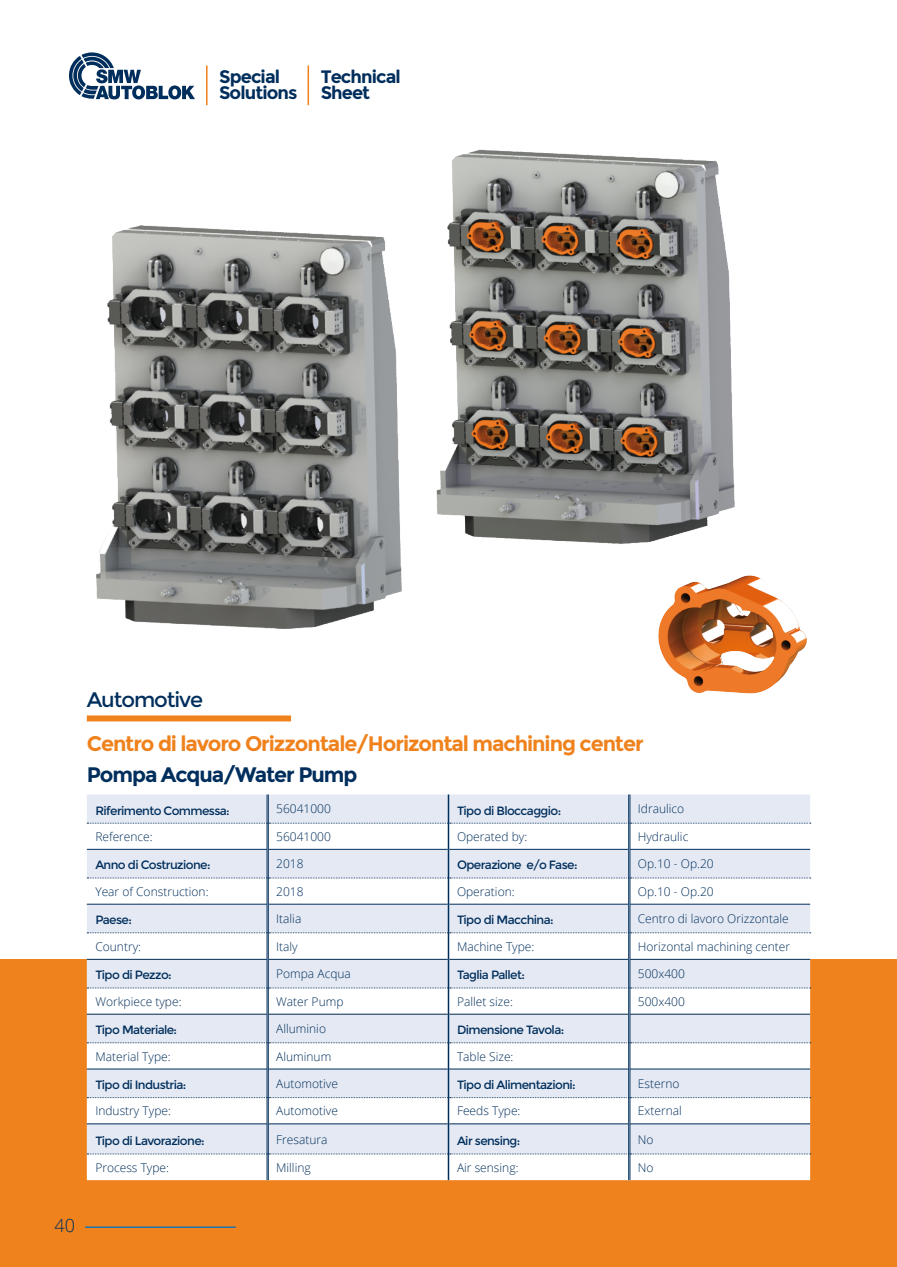
<style>
.page{position:relative;width:897px;height:1267px;background:#fff}
.page>*{position:absolute;margin:0;border:0;box-sizing:border-box;transform-origin:0 0}
.t1{font:700 21px "Montserrat";letter-spacing:-.05em;color:#ef821d}
.t2{font:700 21px "Montserrat";letter-spacing:-.05em;color:#002e5c}
.t3{font:21px "Montserrat";letter-spacing:-.05em;color:#002e5c}
.t4{font:700 18px/16.5px "Montserrat";letter-spacing:-.05em;color:#002e5c}
.t5{font:300 18px "Open Sans";color:#002e5c}
.t6{font:300 12px "Open Sans";color:#002e5c}
.t7{font:12px "Montserrat";letter-spacing:-.05em;color:#002e5c}
</style>
<div class="page">
<div style="left:0;top:959px;width:895px;height:307px;background:#ef821d"></div>
<hr style="left:85px;top:1226px;width:151px;height:1px;background:#1a75b0">
<hr style="left:895px;top:959px;width:1px;height:307px;background:#ef821d">
<hr style="left:307px;top:65px;width:2px;height:40px;background:#ef821d">
<svg style="left:69px;top:52px;width:126px;height:47px"></svg>
<hr style="left:206px;top:65px;width:1px;height:40px;background:#ef821d">
<img style="left:436px;top:149px;width:299px;height:395px">
<div style="left:87px;top:1124px;width:723px;height:29px;background:#e4e9f3"></div>
<hr style="left:87px;top:1123px;width:180px;height:1px;background:#002e5c">
<hr style="left:268px;top:1123px;width:179px;height:1px;background:#002e5c">
<hr style="left:449px;top:1123px;width:179px;height:1px;background:#002e5c">
<hr style="left:630px;top:1123px;width:180px;height:1px;background:#002e5c">
<hr style="left:267px;top:1123px;width:1px;height:30px;background:#002e5c">
<hr style="left:268px;top:1123px;width:1px;height:30px;background:#002e5c">
<svg style="left:87px;top:794px;width:723px;height:329px"></svg>
<hr style="left:628px;top:1123px;width:1px;height:30px;background:#002e5c">
<hr style="left:629px;top:1123px;width:1px;height:30px;background:#002e5c">
<svg style="left:87px;top:1153px;width:723px;height:27px;background:#f8f9fb"></svg>
<hr style="left:447px;top:794px;width:2px;height:29px;background:#002e5c">
<hr style="left:447px;top:823px;width:2px;height:26px;background:#002e5c">
<hr style="left:447px;top:849px;width:2px;height:29px;background:#002e5c">
<hr style="left:447px;top:878px;width:2px;height:26px;background:#002e5c">
<hr style="left:447px;top:904px;width:2px;height:28px;background:#002e5c">
<hr style="left:447px;top:932px;width:2px;height:27px;background:#002e5c">
<hr style="left:447px;top:959px;width:2px;height:28px;background:#002e5c">
<hr style="left:447px;top:987px;width:2px;height:27px;background:#002e5c">
<hr style="left:447px;top:1014px;width:2px;height:28px;background:#002e5c">
<hr style="left:447px;top:1042px;width:2px;height:26px;background:#002e5c">
<hr style="left:447px;top:1068px;width:2px;height:29px;background:#002e5c">
<hr style="left:447px;top:1097px;width:2px;height:26px;background:#002e5c">
<hr style="left:447px;top:1123px;width:2px;height:30px;background:#002e5c">
<hr style="left:447px;top:1153px;width:2px;height:27px;background:#002e5c">
<div style="left:87px;top:715px;width:204px;height:6px;background:#ef821d"></div>
<img style="left:658px;top:575px;width:149px;height:119px">
<img style="left:96px;top:225px;width:306px;height:404px">
<h2 class="t4" style="left:219px;top:68px;width:80px">Special<br>Solutions</h2>
<h2 class="t4" style="left:320px;top:68px;width:82px">Technical<br>Sheet</h2>
<p class="t3" style="left:87px;top:687px;width:118px">Automotive</p>
<p class="t1" style="left:87px;top:730px;width:558px">Centro di lavoro Orizzontale/Horizontal machining center</p>
<p class="t2" style="left:87px;top:761px;width:272px">Pompa Acqua/Water Pump</p>
<p class="t7" style="left:95px;top:803px;width:136px">Riferimento Commessa:</p>
<p class="t6" style="left:276px;top:800px;width:56px">56041000</p>
<p class="t7" style="left:457px;top:803px;width:106px">Tipo di Bloccaggio:</p>
<p class="t6" style="left:637px;top:800px;width:48px">Idraulico</p>
<p class="t6" style="left:95px;top:828px;width:59px">Reference:</p>
<p class="t6" style="left:276px;top:828px;width:56px">56041000</p>
<p class="t6" style="left:457px;top:828px;width:72px">Operated by:</p>
<p class="t6" style="left:637px;top:828px;width:52px">Hydraulic</p>
<p class="t7" style="left:95px;top:858px;width:117px">Anno di Costruzione:</p>
<p class="t6" style="left:276px;top:855px;width:29px">2018</p>
<p class="t7" style="left:457px;top:858px;width:122px">Operazione e/o Fase:</p>
<p class="t6" style="left:637px;top:855px;width:77px">Op.10 - Op.20</p>
<p class="t6" style="left:95px;top:883px;width:115px">Year of Construction:</p>
<p class="t6" style="left:276px;top:883px;width:29px">2018</p>
<p class="t6" style="left:457px;top:883px;width:59px">Operation:</p>
<p class="t6" style="left:637px;top:883px;width:77px">Op.10 - Op.20</p>
<p class="t7" style="left:95px;top:913px;width:38px">Paese:</p>
<p class="t6" style="left:276px;top:910px;width:27px">Italia</p>
<p class="t7" style="left:457px;top:913px;width:98px">Tipo di Macchina:</p>
<p class="t6" style="left:637px;top:910px;width:152px">Centro di lavoro Orizzontale</p>
<p class="t6" style="left:95px;top:938px;width:47px">Country:</p>
<p class="t6" style="left:276px;top:938px;width:23px">Italy</p>
<p class="t6" style="left:457px;top:938px;width:79px">Machine Type:</p>
<p class="t6" style="left:637px;top:938px;width:154px">Horizontal machining center</p>
<p class="t7" style="left:95px;top:968px;width:78px">Tipo di Pezzo:</p>
<p class="t6" style="left:276px;top:965px;width:76px">Pompa Acqua</p>
<p class="t7" style="left:457px;top:968px;width:69px">Taglia Pallet:</p>
<p class="t6" style="left:637px;top:965px;width:49px">500x400</p>
<p class="t6" style="left:95px;top:993px;width:88px">Workpiece type:</p>
<p class="t6" style="left:276px;top:993px;width:69px">Water Pump</p>
<p class="t6" style="left:457px;top:993px;width:57px">Pallet size:</p>
<p class="t6" style="left:637px;top:993px;width:49px">500x400</p>
<p class="t7" style="left:95px;top:1023px;width:83px">Tipo Materiale:</p>
<p class="t6" style="left:276px;top:1020px;width:51px">Alluminio</p>
<p class="t7" style="left:457px;top:1023px;width:109px">Dimensione Tavola:</p>
<p class="t6" style="left:95px;top:1047px;width:77px">Material Type:</p>
<p class="t6" style="left:276px;top:1047px;width:57px">Aluminum</p>
<p class="t6" style="left:457px;top:1047px;width:58px">Table Size:</p>
<p class="t7" style="left:95px;top:1077px;width:93px">Tipo di Industria:</p>
<p class="t6" style="left:276px;top:1075px;width:63px">Automotive</p>
<p class="t7" style="left:457px;top:1077px;width:120px">Tipo di Alimentazioni:</p>
<p class="t6" style="left:637px;top:1075px;width:43px">Esterno</p>
<p class="t6" style="left:95px;top:1102px;width:77px">Industry Type:</p>
<p class="t6" style="left:276px;top:1102px;width:63px">Automotive</p>
<p class="t6" style="left:457px;top:1102px;width:65px">Feeds Type:</p>
<p class="t6" style="left:637px;top:1102px;width:46px">External</p>
<p class="t7" style="left:95px;top:1133px;width:111px">Tipo di Lavorazione:</p>
<p class="t6" style="left:276px;top:1130px;width:53px">Fresatura</p>
<p class="t7" style="left:457px;top:1133px;width:65px">Air sensing:</p>
<p class="t6" style="left:637px;top:1130px;width:17px">No</p>
<p class="t6" style="left:95px;top:1158px;width:75px">Process Type:</p>
<p class="t6" style="left:276px;top:1158px;width:36px">Milling</p>
<p class="t6" style="left:457px;top:1158px;width:63px">Air sensing:</p>
<p class="t6" style="left:637px;top:1158px;width:17px">No</p>
<h2 class="t5" style="left:55px;top:1213px;width:22px">40</h2>
</div>
